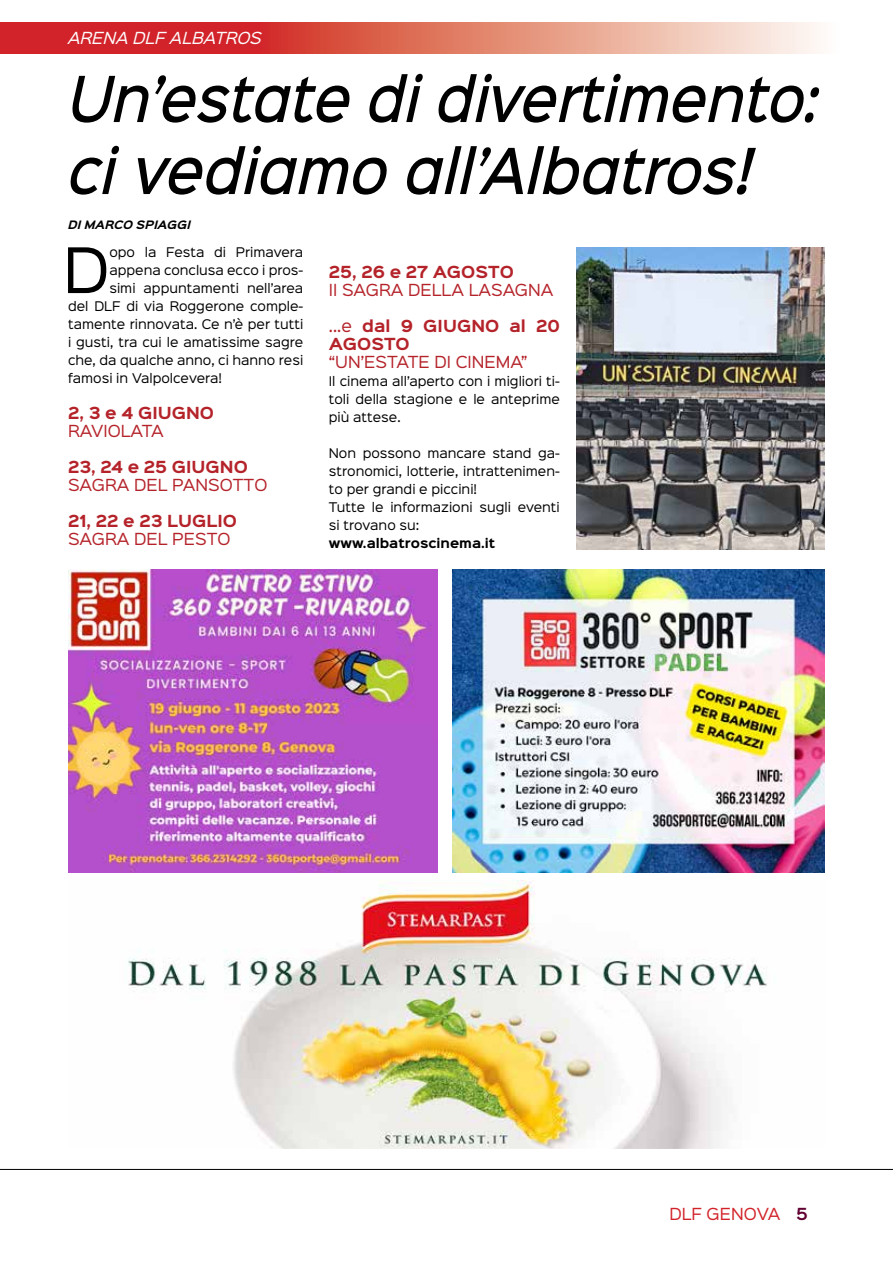
<style>
.page{position:relative;width:893px;height:1263px;background:#fff}
.page>*{position:absolute;margin:0;border:0;box-sizing:border-box;transform-origin:0 0}
.t1{font:italic 500 57px/72px "Sinkin Sans 500";letter-spacing:-.005em;color:#000;scale:.9 1}
.t2{font:56.4px "Sinkin Sans 400";color:#000}
.t3{font:700 15px/18px "Sinkin Sans 700";color:#b5232a}
.t4{font:15px "Sinkin Sans 400";color:#b5232a}
.t5{font:italic 15px "Sinkin Sans 400";color:#fff}
.t6{font:15px "Sinkin Sans 400";color:#d2232a}
.t7{font:12px/18px "Sinkin Sans 400";color:#000;text-align:justify}
.t8{font:700 12px "Sinkin Sans 700";color:#000}
.t9{font:italic 700 10.5px "Sinkin Sans 700";color:#000}
.s1{font-family:"Sinkin Sans 400";font-weight:400}
.s2{font-family:"Sinkin Sans 600";font-weight:600;color:#600032}
</style>
<div class="page">
<hr style="left:0;top:1169px;width:893px;height:1px;background:#000">
<svg style="left:0;top:22px;width:821px;height:31px;background:#e07268"></svg>
<img style="left:577px;top:247px;width:248px;height:303px">
<img style="left:128px;top:880px;width:639px;height:268px">
<img style="left:68px;top:570px;width:370px;height:302px">
<img style="left:453px;top:570px;width:372px;height:302px">
<p class="t5" style="left:68px;top:25px;width:195px">ARENA DLF ALBATROS</p>
<h1 class="t1" style="left:68px;top:58px;width:836px">Un’estate di divertimento: ci vediamo all’Albatros!</h1>
<p class="t9" style="left:68px;top:219px;width:124px">DI MARCO SPIAGGI</p>
<h2 class="t2" style="left:63px;top:223px;width:48px">D</h2>
<p class="t7" style="left:109px;top:242px;width:195px">opo la Festa di Primavera</p>
<p class="t7" style="left:109px;top:260px;width:195px">appena conclusa ecco i pros-</p>
<p class="t7" style="left:109px;top:278px;width:195px">simi appuntamenti nell’area</p>
<p class="t7" style="left:68px;top:296px;width:237px">del DLF di via Roggerone comple-</p>
<p class="t7" style="left:68px;top:314px;width:237px">tamente rinnovata. Ce n’è per tutti</p>
<p class="t7" style="left:68px;top:332px;width:237px">i gusti, tra cui le amatissime sagre</p>
<p class="t7" style="left:68px;top:350px;width:237px">che, da qualche anno, ci hanno resi</p>
<p class="t7" style="left:68px;top:368px;width:156px">famosi in Valpolcevera!</p>
<p class="t3" style="left:68px;top:405px;width:148px">2, 3 e 4 GIUGNO</p>
<p class="t4" style="left:68px;top:418px;width:97px">RAVIOLATA</p>
<p class="t3" style="left:68px;top:459px;width:181px">23, 24 e 25 GIUGNO</p>
<p class="t4" style="left:68px;top:472px;width:201px">SAGRA DEL PANSOTTO</p>
<p class="t3" style="left:68px;top:513px;width:170px">21, 22 e 23 LUGLIO</p>
<p class="t4" style="left:68px;top:526px;width:164px">SAGRA DEL PESTO</p>
<p class="t3" style="left:329px;top:263px;width:186px">25, 26 e 27 AGOSTO</p>
<p class="t4" style="left:329px;top:277px;width:226px">II SAGRA DELLA LASAGNA</p>
<p class="t3" style="left:329px;top:317px;width:233px"><span class="s1">...e</span> dal 9 GIUGNO al 20<br>AGOSTO</p>
<p class="t4" style="left:329px;top:349px;width:200px">“UN’ESTATE DI CINEMA”</p>
<p class="t7" style="left:329px;top:371px;width:233px">Il cinema all’aperto con i migliori ti&shy;toli della stagione e le anteprime più attese.</p>
<p class="t7" style="left:329px;top:443px;width:233px;text-align:left">Non possono mancare stand ga&shy;stronomici, lotterie, intrattenimen&shy;to per grandi e piccini!<br>Tutte le informazioni sugli eventi si trovano su:</p>
<p class="t8" style="left:329px;top:536px;width:168px">www.albatroscinema.it</p>
<p class="t6" style="left:669px;top:1202px;width:140px">DLF GENOVA <span class="s2">5</span></p>
</div>
